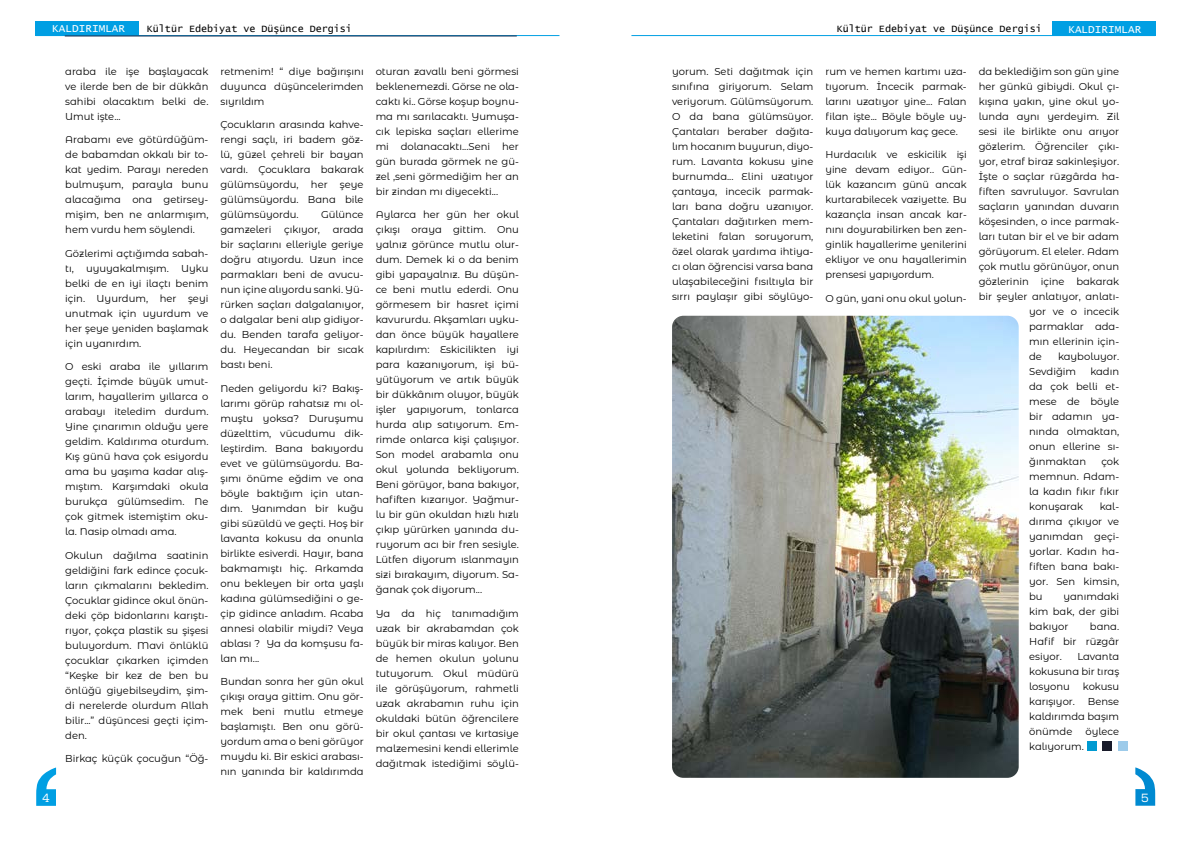
<style>
.page{position:relative;width:1191px;height:842px;background:#fff}
.page>*{position:absolute;margin:0;border:0;box-sizing:border-box;transform-origin:0 0}
.t1{font:12px "Polaris";color:#fff}
.t2{font:11px "Lucida Console";color:#fff}
.t3{font:10px/15px "Montserrat Alternates";color:#000;text-align:justify}
.t4{font:10px "Lucida Console";color:#000}
</style>
<div class="page">
<svg style="left:36px;top:767px;width:20px;height:39px"></svg>
<hr style="left:36px;top:35px;width:523px;height:1px;background:#009fe3">
<div style="left:36px;top:22px;width:103px;height:14px;background:#009fe3"></div>
<hr style="left:631px;top:35px;width:524px;height:1px;background:#009fe3">
<div style="left:1052px;top:22px;width:103px;height:14px;background:#009fe3"></div>
<hr style="left:65px;top:35px;width:452px;height:1px;background:#1d2b4a">
<svg style="left:1135px;top:767px;width:20px;height:39px"></svg>
<div style="left:1087px;top:741px;width:9px;height:9px;background:#009ad1"></div>
<div style="left:1102px;top:741px;width:9px;height:9px;background:#191b2a"></div>
<div style="left:1118px;top:741px;width:9px;height:9px;background:#9dcbea"></div>
<img style="left:672px;top:316px;width:346px;height:462px">
<p class="t2" style="left:52px;top:23px;width:74px">KALDIRIMLAR</p>
<p class="t4" style="left:147px;top:25px;width:207px">Kültür Edebiyat ve Düşünce Dergisi</p>
<p class="t4" style="left:836px;top:25px;width:207px">Kültür Edebiyat ve Düşünce Dergisi</p>
<p class="t2" style="left:1068px;top:24px;width:74px">KALDIRIMLAR</p>
<p class="t1" style="left:42px;top:790px;width:9px">4</p>
<p class="t3" style="left:65px;top:63px;width:145px">araba ile işe başlayacak ve ilerde ben de bir dükkân sahibi olacaktım belki de.<br>Umut işte...</p>
<p class="t3" style="left:65px;top:132px;width:145px">Arabamı eve götürdüğüm&shy;de babamdan okkalı bir to&shy;kat yedim. Parayı nereden bulmuşum, parayla bunu alacağıma ona getirsey&shy;mişim, ben ne anlarmışım, hem vurdu hem söylendi.</p>
<p class="t3" style="left:65px;top:245px;width:145px">Gözlerimi açtığımda sabah&shy;tı, uyuyakalmışım. Uyku belki de en iyi ilaçtı benim için. Uyurdum, her şeyi unutmak için uyurdum ve her şeye yeniden başlamak için uyanırdım.</p>
<p class="t3" style="left:65px;top:359px;width:145px">O eski araba ile yıllarım geçti. İçimde büyük umut&shy;larım, hayallerim yıllarca o arabayı iteledim durdum.<br>Yine çınarımın olduğu yere geldim. Kaldırıma oturdum.<br>Kış günü hava çok esiyordu ama bu yaşıma kadar alış&shy;mıştım. Karşımdaki okula burukça gülümsedim. Ne çok gitmek istemiştim oku&shy;la. Nasip olmadı ama.</p>
<p class="t3" style="left:65px;top:547px;width:145px">Okulun dağılma saatinin geldiğini fark edince çocuk&shy;ların çıkmalarını bekledim.<br>Çocuklar gidince okul önün&shy;deki çöp bidonlarını karıştı&shy;rıyor, çokça plastik su şişesi buluyordum. Mavi önlüklü çocuklar çıkarken içimden “Keşke bir kez de ben bu önlüğü giyebilseydim, şim&shy;di nerelerde olurdum Allah bilir...” düşüncesi geçti içim&shy;den.</p>
<p class="t3" style="left:65px;top:751px;width:145px">Birkaç küçük çocuğun “Öğ-</p>
<p class="t3" style="left:220px;top:63px;width:145px">retmenim! “ diye bağırışını duyunca düşüncelerimden sıyrıldım</p>
<p class="t3" style="left:220px;top:117px;width:145px">Çocukların arasında kahve&shy;rengi saçlı, iri badem göz&shy;lü, güzel çehreli bir bayan vardı. Çocuklara bakarak gülümsüyordu, her şeye gülümsüyordu. Bana bile gülümsüyordu.</p>
<p class="t3" style="left:321px;top:207px;width:44px">Gülünce</p>
<p class="t3" style="left:220px;top:222px;width:145px;text-indent:112px">arada bir saçlarını elleriyle geriye doğru atıyordu. Uzun ince parmakları beni de avucu&shy;nun içine alıyordu sanki. Yü&shy;rürken saçları dalgalanıyor, o dalgalar beni alıp gidiyor&shy;du. Benden tarafa geliyor&shy;du. Heyecandan bir sıcak bastı beni.</p>
<p class="t3" style="left:220px;top:380px;width:145px">Neden geliyordu ki? Bakış&shy;larımı görüp rahatsız mı ol&shy;muştu yoksa? Duruşumu düzelttim, vücudumu dik&shy;leştirdim. Bana bakıyordu evet ve gülümsüyordu. Ba&shy;şımı önüme eğdim ve ona böyle baktığım için utan&shy;dım. Yanımdan bir kuğu gibi süzüldü ve geçti. Hoş bir lavanta kokusu da onunla birlikte esiverdi. Hayır, bana bakmamıştı hiç. Arkamda onu bekleyen bir orta yaşlı kadına gülümsediğini o ge&shy;çip gidince anladım. Acaba annesi olabilir miydi? Veya ablası ? Ya da komşusu fa&shy;lan mı...</p>
<p class="t3" style="left:220px;top:674px;width:145px">Bundan sonra her gün okul çıkışı oraya gittim. Onu gör&shy;mek beni mutlu etmeye başlamıştı. Ben onu görü&shy;yordum ama o beni görüyor muydu ki. Bir eskici arabası&shy;nın yanında bir kaldırımda</p>
<p class="t3" style="left:220px;top:222px;width:53px">gamzeleri</p>
<p class="t3" style="left:284px;top:222px;width:37px">çıkıyor,</p>
<p class="t3" style="left:376px;top:63px;width:145px">oturan zavallı beni görmesi beklenemezdi. Görse ne ola&shy;caktı ki.. Görse koşup boynu&shy;ma mı sarılacaktı. Yumuşa&shy;cık lepiska saçları ellerime mi dolanacaktı...Seni her gün burada görmek ne gü&shy;zel ,seni görmediğim her an bir zindan mı diyecekti...</p>
<p class="t3" style="left:376px;top:207px;width:145px">Aylarca her gün her okul çıkışı oraya gittim. Onu yalnız görünce mutlu olur&shy;dum. Demek ki o da benim gibi yapayalnız. Bu düşün&shy;ce beni mutlu ederdi. Onu görmesem bir hasret içimi kavururdu. Akşamları uyku&shy;dan önce büyük hayallere kapılırdım: Eskicilikten iyi para kazanıyorum, işi bü&shy;yütüyorum ve artık büyük bir dükkânım oluyor, büyük işler yapıyorum, tonlarca hurda alıp satıyorum. Em&shy;rimde onlarca kişi çalışıyor.<br>Son model arabamla onu okul yolunda bekliyorum.<br>Beni görüyor, bana bakıyor, hafiften kızarıyor. Yağmur&shy;lu bir gün okuldan hızlı hızlı çıkıp yürürken yanında du&shy;ruyorum acı bir fren sesiyle.<br>Lütfen diyorum ıslanmayın sizi bırakayım, diyorum. Sa&shy;ğanak çok diyorum...</p>
<p class="t3" style="left:376px;top:605px;width:145px">Ya da hiç tanımadığım uzak bir akrabamdan çok büyük bir miras kalıyor. Ben de hemen okulun yolunu tutuyorum. Okul müdürü ile görüşüyorum, rahmetli uzak akrabamın ruhu için okuldaki bütün öğrencilere bir okul çantası ve kırtasiye malzemesini kendi ellerimle dağıtmak istediğimi söylü-</p>
<p class="t3" style="left:672px;top:63px;width:143px">yorum. Seti dağıtmak için sınıfına giriyorum. Selam veriyorum. Gülümsüyorum.<br>O da bana gülümsüyor.<br>Çantaları beraber dağıta&shy;lım hocanım buyurun, diyo&shy;rum. Lavanta kokusu yine burnumda... Elini uzatıyor çantaya, incecik parmak&shy;ları bana doğru uzanıyor.<br>Çantaları dağıtırken mem&shy;leketini falan soruyorum, özel olarak yardıma ihtiya&shy;cı olan öğrencisi varsa bana ulaşabileceğini fısıltıyla bir sırrı paylaşır gibi söylüyo-</p>
<p class="t3" style="left:825px;top:63px;width:143px">rum ve hemen kartımı uza&shy;tıyorum. İncecik parmak&shy;larını uzatıyor yine... Falan filan işte... Böyle böyle uy&shy;kuya dalıyorum kaç gece.</p>
<p class="t3" style="left:825px;top:147px;width:143px">Hurdacılık ve eskicilik işi yine devam ediyor.. Gün&shy;lük kazancım günü ancak kurtarabilecek vaziyette. Bu kazançla insan ancak kar&shy;nını doyurabilirken ben zen&shy;ginlik hayallerime yenilerini ekliyor ve onu hayallerimin prensesi yapıyordum.</p>
<p class="t3" style="left:825px;top:290px;width:143px">O gün, yani onu okul yolun-</p>
<p class="t3" style="left:978px;top:63px;width:142px">da beklediğim son gün yine</p>
<p class="t3" style="left:978px;top:78px;width:142px">her günkü gibiydi. Okul çı-</p>
<p class="t3" style="left:978px;top:93px;width:142px">kışına yakın, yine okul yo-</p>
<p class="t3" style="left:978px;top:108px;width:142px">lunda aynı yerdeyim. Zil</p>
<p class="t3" style="left:978px;top:123px;width:142px">sesi ile birlikte onu arıyor</p>
<p class="t3" style="left:978px;top:138px;width:142px">gözlerim. Öğrenciler çıkı-</p>
<p class="t3" style="left:978px;top:153px;width:142px">yor, etraf biraz sakinleşiyor.</p>
<p class="t3" style="left:978px;top:168px;width:142px">İşte o saçlar rüzgârda ha-</p>
<p class="t3" style="left:978px;top:183px;width:142px">fiften savruluyor. Savrulan</p>
<p class="t3" style="left:978px;top:198px;width:142px">saçların yanından duvarın</p>
<p class="t3" style="left:978px;top:213px;width:142px">köşesinden, o ince parmak-</p>
<p class="t3" style="left:978px;top:228px;width:142px">ları tutan bir el ve bir adam</p>
<p class="t3" style="left:978px;top:243px;width:142px">görüyorum. El eleler. Adam</p>
<p class="t3" style="left:978px;top:258px;width:142px">çok mutlu görünüyor, onun</p>
<p class="t3" style="left:978px;top:273px;width:142px">gözlerinin içine bakarak</p>
<p class="t3" style="left:978px;top:288px;width:142px">bir şeyler anlatıyor, anlatı-</p>
<p class="t3" style="left:1029px;top:303px;width:91px">yor ve o incecik</p>
<p class="t3" style="left:1029px;top:318px;width:91px">parmaklar ada-</p>
<p class="t3" style="left:1029px;top:333px;width:91px">mın ellerinin için-</p>
<p class="t3" style="left:1029px;top:348px;width:14px">de</p>
<p class="t3" style="left:1029px;top:348px;width:91px;text-indent:29px">kayboluyor.<br>Sevdiğim</p>
<p class="t3" style="left:1029px;top:363px;width:91px;text-indent:61px">kadın da çok belli et&shy;mese de böyle bir adamın ya&shy;nında olmaktan, onun ellerine sı&shy;ğınmaktan</p>
<p class="t3" style="left:1029px;top:453px;width:91px;text-indent:72px">çok memnun. Adam&shy;la kadın fıkır fıkır konuşarak</p>
<p class="t3" style="left:1029px;top:498px;width:91px;text-indent:71px">kal&shy;dırıma çıkıyor ve yanımdan geçi&shy;yorlar. Kadın ha&shy;fiften bana bakı&shy;yor. Sen kimsin, bu</p>
<p class="t3" style="left:1029px;top:588px;width:91px;text-indent:34px">yanımdaki kim bak, der gibi bakıyor</p>
<p class="t3" style="left:1029px;top:618px;width:91px;text-indent:61px">bana.<br>Hafif bir rüzgâr esiyor.</p>
<p class="t3" style="left:1029px;top:648px;width:91px;text-indent:48px">Lavanta kokusuna bir tıraş losyonu</p>
<p class="t3" style="left:1082px;top:678px;width:38px">kokusu</p>
<p class="t3" style="left:1029px;top:693px;width:47px">karışıyor.</p>
<p class="t3" style="left:1029px;top:693px;width:91px;text-indent:59px">Bense kaldırımda başım önümde</p>
<p class="t3" style="left:1085px;top:723px;width:35px">öylece</p>
<p class="t3" style="left:1029px;top:738px;width:56px">kalıyorum.</p>
<p class="t1" style="left:1140px;top:790px;width:10px">5</p>
</div>
